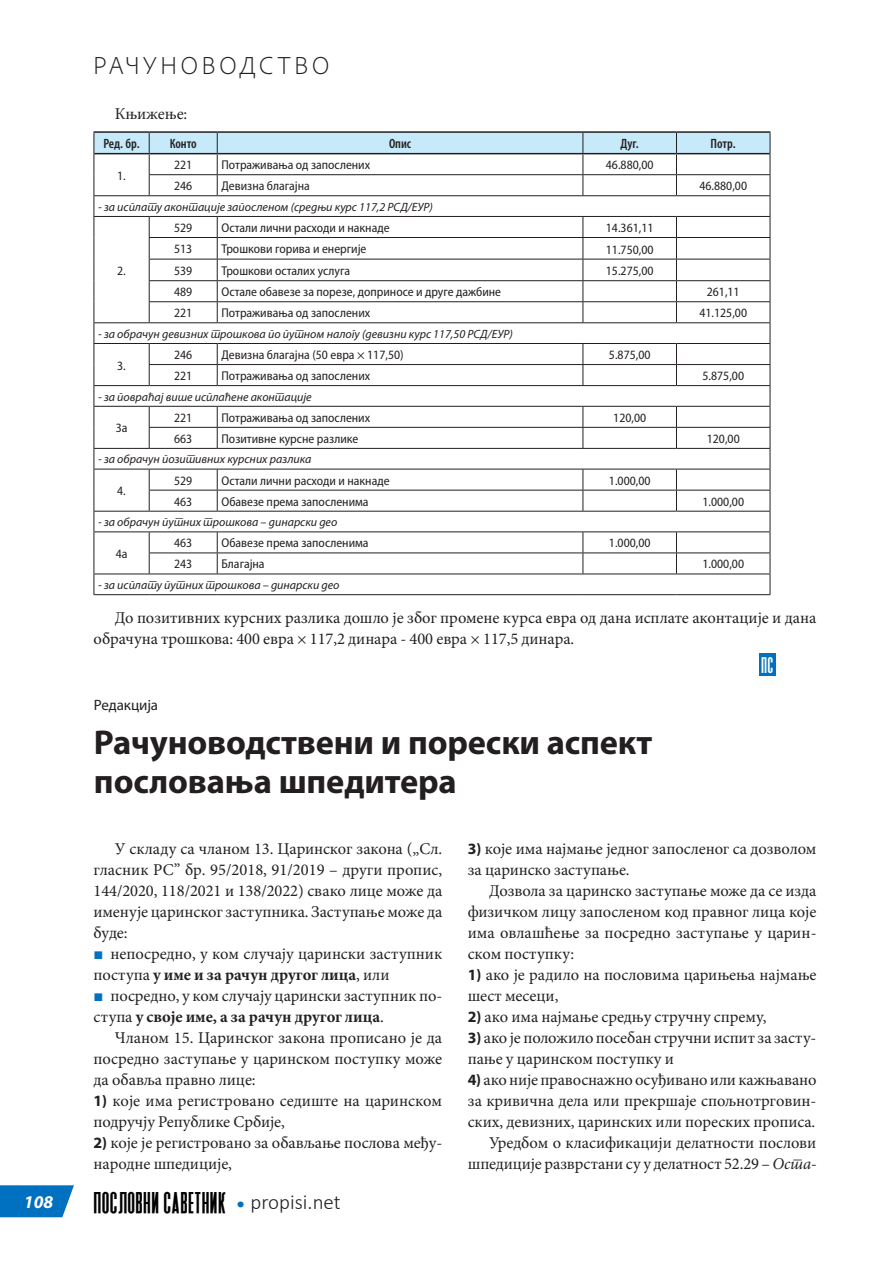
<style>
.page{position:relative;width:893px;height:1263px;background:#fff}
.page>*{position:absolute;margin:0;border:0;box-sizing:border-box;transform-origin:0 0}
.t1{font:700 34.5px/39px "Myriad Pro";letter-spacing:-.005em;color:#231f20}
.t2{font:28.5px "Heathergreen";letter-spacing:.04em;color:#000}
.t3{font:300 25.5px "Adobe Clean";letter-spacing:.155em;color:#231f20}
.t4{font:21px "Heathergreen";color:#fff}
.t5{font:italic 700 18px "Myriad Pro";color:#fff}
.t6{font:16.5px/21px "Minion Pro";letter-spacing:-.005em;color:#231f20}
.t7{font:15px "Myriad Pro";letter-spacing:-.005em;color:#231f20}
.t8{font:600 condensed 13.5px "Myriad Pro";color:#231f20}
.t9{font:semi-condensed 12.75px "Myriad Pro";color:#231f20}
.t10{font:italic 12px "Myriad Pro";color:#231f20}
.s1{font-family:"Arial";font-weight:700;color:#0070c0}
.s2{font-weight:700}
.s3{font-family:"Myriad Pro";font-weight:700;font-size:15.75px}
.s4{font-family:"Calibri";font-weight:300;font-size:21px;color:#0070c0}
.s5{font-family:"Calibri";font-weight:300;font-size:21px;color:#231f20}
.s6{font-style:italic}
</style>
<div class="page">
<svg style="left:0;top:1185px;width:74px;height:32px;background:#167cc5"></svg>
<svg style="left:94px;top:132px;width:677px;height:462px"></svg>
<hr style="left:94px;top:594px;width:55px;height:1px;background:#231f20">
<hr style="left:149px;top:594px;width:68px;height:1px;background:#231f20">
<hr style="left:217px;top:594px;width:366px;height:1px;background:#231f20">
<hr style="left:583px;top:594px;width:93px;height:1px;background:#231f20">
<hr style="left:676px;top:594px;width:94px;height:1px;background:#231f20">
<hr style="left:94px;top:131px;width:55px;height:2px;background:#231f20">
<hr style="left:149px;top:131px;width:68px;height:2px;background:#231f20">
<hr style="left:217px;top:131px;width:366px;height:2px;background:#231f20">
<hr style="left:583px;top:131px;width:93px;height:2px;background:#231f20">
<hr style="left:676px;top:131px;width:94px;height:2px;background:#231f20">
<hr style="left:94px;top:153px;width:55px;height:1px;background:#231f20">
<hr style="left:149px;top:153px;width:68px;height:1px;background:#231f20">
<hr style="left:217px;top:153px;width:366px;height:1px;background:#231f20">
<hr style="left:583px;top:153px;width:93px;height:1px;background:#231f20">
<hr style="left:676px;top:153px;width:94px;height:1px;background:#231f20">
<div style="left:759px;top:654px;width:17px;height:22px;background:#0070c0"></div>
<p class="t5" style="left:24px;top:1190px;width:31px">108</p>
<h3 class="t3" style="left:94px;top:49px;width:237px">РАЧУНОВОДСТВО</h3>
<p class="t6" style="left:115px;top:103px;width:74px">Књижење:</p>
<p class="t8" style="left:103px;top:136px;width:38px">Ред. бр.</p>
<p class="t8" style="left:170px;top:136px;width:29px">Конто</p>
<p class="t8" style="left:389px;top:136px;width:24px">Опис</p>
<p class="t8" style="left:621px;top:136px;width:20px">Дуг.</p>
<p class="t8" style="left:711px;top:136px;width:27px">Потр.</p>
<p class="t9" style="left:117px;top:169px;width:10px">1.</p>
<p class="t9" style="left:174px;top:158px;width:20px">221</p>
<p class="t9" style="left:221px;top:158px;width:150px">Потраживања од запослених</p>
<p class="t9" style="left:606px;top:158px;width:49px">46.880,00</p>
<p class="t9" style="left:174px;top:179px;width:20px">246</p>
<p class="t9" style="left:221px;top:179px;width:90px">Девизна благајна</p>
<p class="t9" style="left:699px;top:179px;width:49px">46.880,00</p>
<p class="t10" style="left:98px;top:199px;width:336px">- за исплату аконтације запосленом (средњи курс 117,2 РСД/ЕУР)</p>
<p class="t9" style="left:174px;top:221px;width:20px">529</p>
<p class="t9" style="left:221px;top:221px;width:170px">Остали лични расходи и накнаде</p>
<p class="t9" style="left:606px;top:221px;width:49px">14.361,11</p>
<p class="t9" style="left:174px;top:242px;width:20px">513</p>
<p class="t9" style="left:221px;top:242px;width:146px">Трошкови горива и енергије</p>
<p class="t9" style="left:606px;top:242px;width:49px">11.750,00</p>
<p class="t9" style="left:174px;top:263px;width:20px">539</p>
<p class="t9" style="left:221px;top:263px;width:130px">Трошкови осталих услуга</p>
<p class="t9" style="left:606px;top:264px;width:49px">15.275,00</p>
<p class="t9" style="left:174px;top:285px;width:20px">489</p>
<p class="t9" style="left:221px;top:285px;width:281px">Остале обавезе за порезе, доприносе и друге дажбине</p>
<p class="t9" style="left:707px;top:285px;width:34px">261,11</p>
<p class="t9" style="left:174px;top:306px;width:20px">221</p>
<p class="t9" style="left:221px;top:306px;width:150px">Потраживања од запослених</p>
<p class="t9" style="left:699px;top:306px;width:49px">41.125,00</p>
<p class="t10" style="left:98px;top:326px;width:416px">- за обрачун девизних трошкова по путном налогу (девизни курс 117,50 РСД/ЕУР)</p>
<p class="t9" style="left:117px;top:358px;width:10px">3.</p>
<p class="t9" style="left:117px;top:263px;width:10px">2.</p>
<p class="t9" style="left:174px;top:348px;width:20px">246</p>
<p class="t9" style="left:221px;top:348px;width:184px">Девизна благајна (50 евра × 117,50)</p>
<p class="t9" style="left:609px;top:348px;width:43px">5.875,00</p>
<p class="t9" style="left:174px;top:369px;width:20px">221</p>
<p class="t9" style="left:221px;top:369px;width:150px">Потраживања од запослених</p>
<p class="t9" style="left:702px;top:369px;width:43px">5.875,00</p>
<p class="t10" style="left:98px;top:389px;width:215px">- за повраћај више исплаћене аконтације</p>
<p class="t9" style="left:116px;top:421px;width:13px">3а</p>
<p class="t9" style="left:174px;top:411px;width:20px">221</p>
<p class="t9" style="left:221px;top:411px;width:150px">Потраживања од запослених</p>
<p class="t9" style="left:613px;top:411px;width:34px">120,00</p>
<p class="t9" style="left:174px;top:432px;width:20px">663</p>
<p class="t9" style="left:221px;top:432px;width:138px">Позитивне курсне разлике</p>
<p class="t9" style="left:707px;top:432px;width:34px">120,00</p>
<p class="t10" style="left:98px;top:452px;width:215px">- за обрачун позитивних курсних разлика</p>
<p class="t9" style="left:117px;top:484px;width:10px">4.</p>
<p class="t9" style="left:174px;top:473px;width:20px">529</p>
<p class="t9" style="left:221px;top:473px;width:170px">Остали лични расходи и накнаде</p>
<p class="t9" style="left:609px;top:473px;width:43px">1.000,00</p>
<p class="t9" style="left:174px;top:494px;width:20px">463</p>
<p class="t9" style="left:221px;top:494px;width:149px">Обавезе према запосленима</p>
<p class="t9" style="left:702px;top:494px;width:43px">1.000,00</p>
<p class="t10" style="left:98px;top:515px;width:241px">- за обрачун путних трошкова – динарски део</p>
<p class="t9" style="left:116px;top:547px;width:13px">4а</p>
<p class="t9" style="left:174px;top:536px;width:20px">463</p>
<p class="t9" style="left:221px;top:536px;width:149px">Обавезе према запосленима</p>
<p class="t9" style="left:609px;top:536px;width:43px">1.000,00</p>
<p class="t9" style="left:174px;top:557px;width:20px">243</p>
<p class="t9" style="left:221px;top:557px;width:45px">Благајна</p>
<p class="t9" style="left:702px;top:557px;width:43px">1.000,00</p>
<p class="t10" style="left:98px;top:578px;width:243px">- за исплату путних трошкова – динарски део</p>
<p class="t6" style="left:94px;top:607px;width:724px;text-indent:21px">До позитивних курсних разлика дошло је због промене курса евра од дана исплате аконтације и дана обрачуна трошкова: 400 евра × 117,2 динара - 400 евра × 117,5 динара.</p>
<p class="t7" style="left:94px;top:696px;width:66px">Редакција</p>
<h1 class="t1" style="left:94px;top:721px;width:560px">Рачуноводствени и порески аспект пословања шпедитера</h1>
<p class="t4" style="left:761px;top:648px;width:13px">ПС</p>
<p class="t6" style="left:94px;top:838px;width:350px;text-align:justify;text-indent:21px">У складу са чланом 13. Царинског закона („Сл. гласник РС” бр. 95/2018, 91/2019 – други пропис, 144/2020, 118/2021 и 138/2022) свако лице може да именује царинског заступника. Заступање може да буде:</p>
<p class="t6" style="left:94px;top:943px;width:350px"><span class="s1">■</span> непосредно, у ком случају царински заступник поступа <span class="s2">у име и за рачун другог лица</span>, или</p>
<p class="t6" style="left:94px;top:985px;width:350px"><span class="s1">■</span> посредно, у ком случају царински заступник по&shy;ступа <span class="s2">у своје име, а за рачун другог лица</span>.</p>
<p class="t6" style="left:94px;top:1027px;width:350px;text-align:justify;text-indent:21px">Чланом 15. Царинског закона прописано је да посредно заступање у царинском поступку може да обавља правно лице:</p>
<p class="t6" style="left:94px;top:1090px;width:350px"><span class="s3">1)</span> које има регистровано седиште на царинском подручју Републике Србије,</p>
<p class="t6" style="left:94px;top:1132px;width:350px"><span class="s3">2)</span> које је регистровано за обављање послова међу&shy;народне шпедиције,</p>
<h2 class="t2" style="left:94px;top:1179px;width:248px">ПОСЛОВНИ САВЕТНИК <span class="s4">•</span> <span class="s5">propisi.net</span></h2>
<p class="t6" style="left:468px;top:838px;width:350px"><span class="s3">3)</span> које има најмање једног запосленог са дозволом за царинско заступање.</p>
<p class="t6" style="left:468px;top:880px;width:350px;text-align:justify;text-indent:21px">Дозвола за царинско заступање може да се изда физичком лицу запосленом код правног лица које има овлашћење за посредно заступање у царин&shy;ском поступку:</p>
<p class="t6" style="left:468px;top:964px;width:350px"><span class="s3">1)</span> ако је радило на пословима царињења најмање шест месеци,</p>
<p class="t6" style="left:468px;top:1006px;width:300px"><span class="s3">2)</span> ако има најмање средњу стручну спрему,</p>
<p class="t6" style="left:468px;top:1027px;width:350px"><span class="s3">3)</span> ако је положило посебан стручни испит за засту&shy;пање у царинском поступку и</p>
<p class="t6" style="left:468px;top:1069px;width:350px;text-align:right"><span class="s3">4)</span> ако није правоснажно осуђивано или кажњавано за кривична дела или прекршаје спољнотрговин&shy;ских, девизних, царинских или пореских прописа.<br>Уредбом о класификацији делатности послови шпедиције разврстани су у делатност 52.29 – <span class="s6">Оста-</span></p>
</div>
